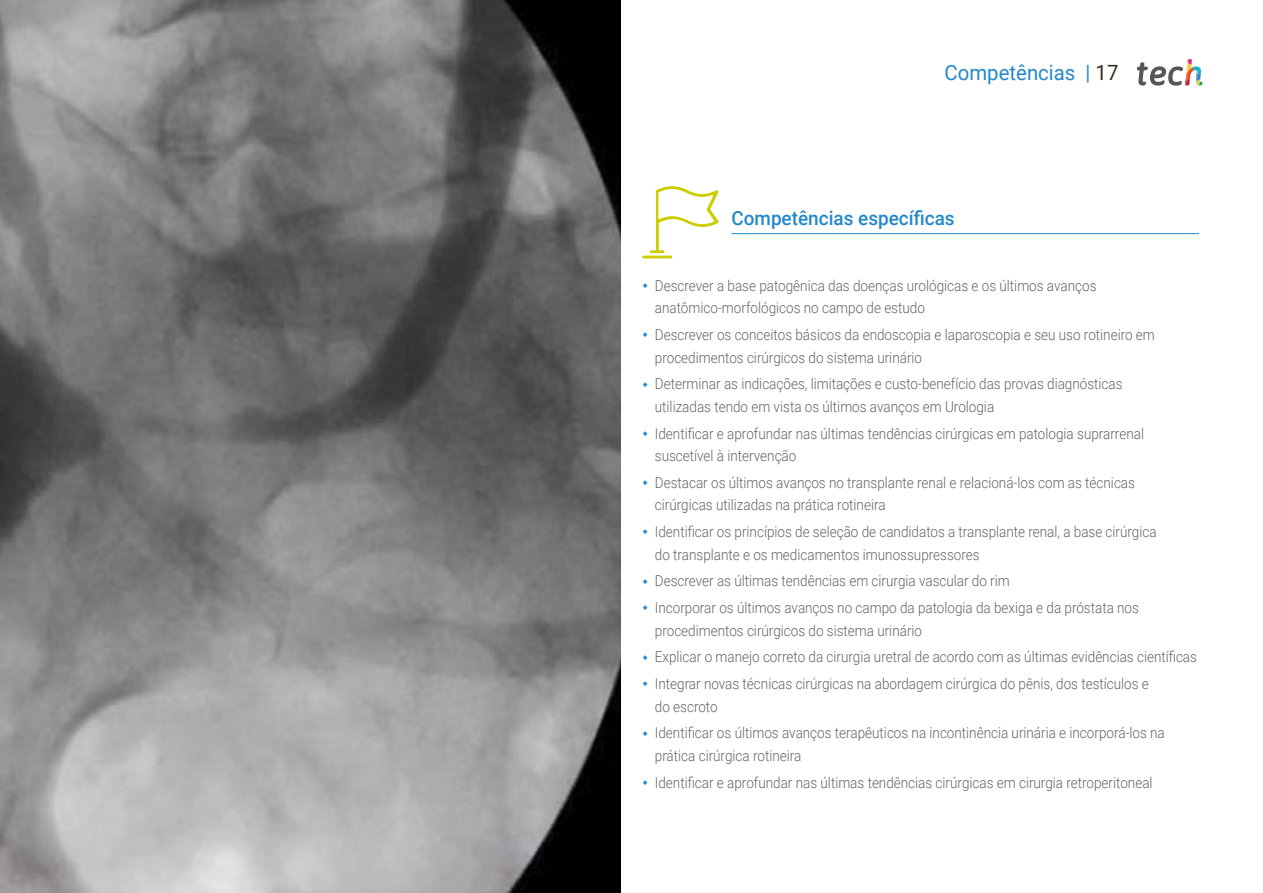
<style>
.page{position:relative;width:1263px;height:893px;background:#fff}
.page>*{position:absolute;margin:0;border:0;box-sizing:border-box;transform-origin:0 0}
.t1{font:21px "Roboto";color:#2488c9}
.t2{font:500 19.5px "Roboto";color:#2488c9}
.t3{font:300 15px/22.5px "Roboto";color:#61646a;scale:.9 1}
.s1{color:#312e20}
</style>
<div class="page">
<svg style="left:1137px;top:59px;width:65px;height:27px"></svg>
<img style="left:0;top:0;width:621px;height:893px">
<hr style="left:731px;top:233px;width:468px;height:1px;background:#2488c9">
<hr style="left:642px;top:256px;width:30px;height:2px;background:#cdce00">
<svg style="left:650px;top:186px;width:69px;height:67px"></svg>
<h1 class="t1" style="left:944px;top:57px;width:175px">Competências | <span class="s1">17</span></h1>
<h2 class="t2" style="left:731px;top:205px;width:225px">Competências específicas</h2>
<p class="t3" style="left:655px;top:274px;width:492px">Descrever a base patogênica das doenças urológicas e os últimos avanços anatômico-morfológicos no campo de estudo</p>
<p class="t3" style="left:655px;top:323px;width:557px">Descrever os conceitos básicos da endoscopia e laparoscopia e seu uso rotineiro em procedimentos cirúrgicos do sistema urinário</p>
<p class="t3" style="left:655px;top:372px;width:521px">Determinar as indicações, limitações e custo-benefício das provas diagnósticas utilizadas tendo em vista os últimos avanços em Urologia</p>
<p class="t3" style="left:655px;top:421px;width:545px">Identificar e aprofundar nas últimas tendências cirúrgicas em patologia suprarrenal suscetível à intervenção</p>
<p class="t3" style="left:655px;top:471px;width:535px">Destacar os últimos avanços no transplante renal e relacioná-los com as técnicas cirúrgicas utilizadas na prática rotineira</p>
<p class="t3" style="left:655px;top:520px;width:559px">Identificar os princípios de seleção de candidatos a transplante renal, a base cirúrgica do transplante e os medicamentos imunossupressores</p>
<p class="t3" style="left:655px;top:567px;width:539px;line-height:26.7px">Descrever as últimas tendências em cirurgia vascular do rim<br>Incorporar os últimos avanços no campo da patologia da bexiga e da próstata nos</p>
<p class="t3" style="left:655px;top:616px;width:604px;line-height:26.7px">procedimentos cirúrgicos do sistema urinário<br>Explicar o manejo correto da cirurgia uretral de acordo com as últimas evidências científicas<br>Integrar novas técnicas cirúrgicas na abordagem cirúrgica do pênis, dos testículos e</p>
<p class="t3" style="left:655px;top:692px;width:568px;line-height:26.7px">do escroto<br>Identificar os últimos avanços terapêuticos na incontinência urinária e incorporá-los na</p>
<p class="t3" style="left:655px;top:742px;width:554px;line-height:26.7px">prática cirúrgica rotineira<br>Identificar e aprofundar nas últimas tendências cirúrgicas em cirurgia retroperitoneal</p>
</div>
